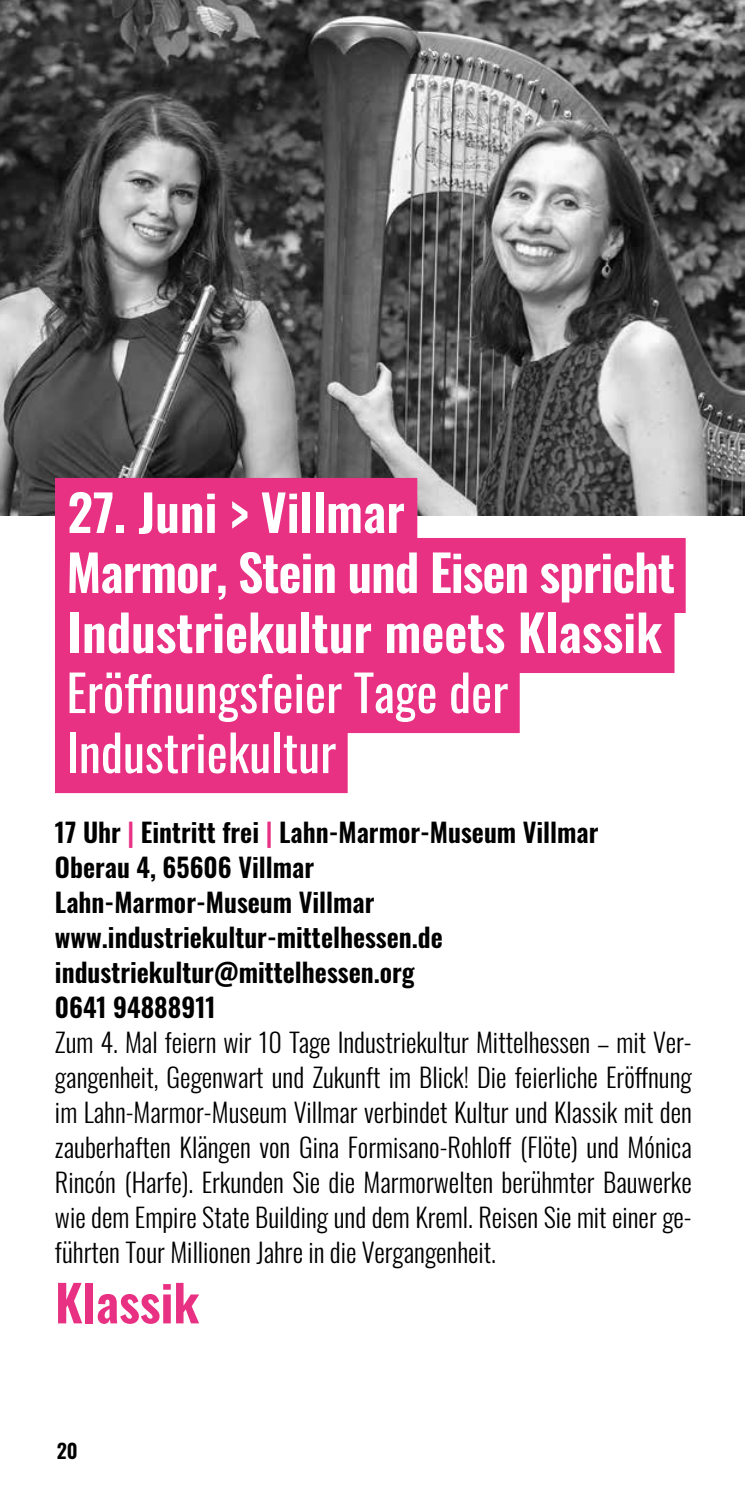
<style>
.page{position:relative;width:745px;height:1489px;background:#fff}
.page>*{position:absolute;margin:0;border:0;box-sizing:border-box;transform-origin:0 0}
.t1{font:600 50px/60px "Oswald";color:#fff}
.t2{font:50px/60px "Oswald";color:#fff}
.t3{font:600 50px "Oswald";color:#e83183}
.t4{font:300 26.25px/35px "Oswald";color:#000;text-align:justify}
.t5{font:600 26.25px/35px "Oswald";color:#000}
.t6{font:600 20px "Oswald";color:#000}
.s1{color:#e83183}
</style>
<div class="page">
<img style="left:0;top:0;width:744px;height:515px">
<div style="left:55px;top:478px;width:362px;height:75px;background:#e83183"></div>
<div style="left:55px;top:538px;width:630px;height:75px;background:#e83183"></div>
<div style="left:55px;top:598px;width:619px;height:75px;background:#e83183"></div>
<div style="left:55px;top:658px;width:464px;height:75px;background:#e83183"></div>
<div style="left:55px;top:718px;width:292px;height:75px;background:#e83183"></div>
<h1 class="t1" style="left:66px;top:485px;width:609px">27. Juni &gt; Villmar<br>Marmor, Stein und Eisen spricht<br>Industriekultur meets Klassik</h1>
<h1 class="t2" style="left:66px;top:657px;width:443px">Eröffnungsfeier Tage der<br>Industriekultur</h1>
<p class="t5" style="left:55px;top:816px;width:544px">17 Uhr <span class="s1">|</span> Eintritt frei <span class="s1">|</span> Lahn-Marmor-Museum Villmar Oberau 4, 65606 Villmar<br>Lahn-Marmor-Museum Villmar www.industriekultur-mittelhessen.de industriekultur@mittelhessen.org<br>0641 94888911</p>
<p class="t4" style="left:55px;top:1022px;width:638px">Zum 4. Mal feiern wir 10 Tage Industriekultur Mittelhessen – mit Ver&shy;gangenheit, Gegenwart und Zukunft im Blick! Die feierliche Eröffnung im Lahn-Marmor-Museum Villmar verbindet Kultur und Klassik mit den zauberhaften Klängen von Gina Formisano-Rohloff (Flöte) und Mónica Rincón (Harfe). Erkunden Sie die Marmorwelten berühmter Bauwerke wie dem Empire State Building und dem Kreml. Reisen Sie mit einer ge&shy;führten Tour Millionen Jahre in die Vergangenheit.</p>
<h1 class="t3" style="left:55px;top:1276px;width:146px">Klassik</h1>
<p class="t6" style="left:57px;top:1439px;width:22px">20</p>
</div>
